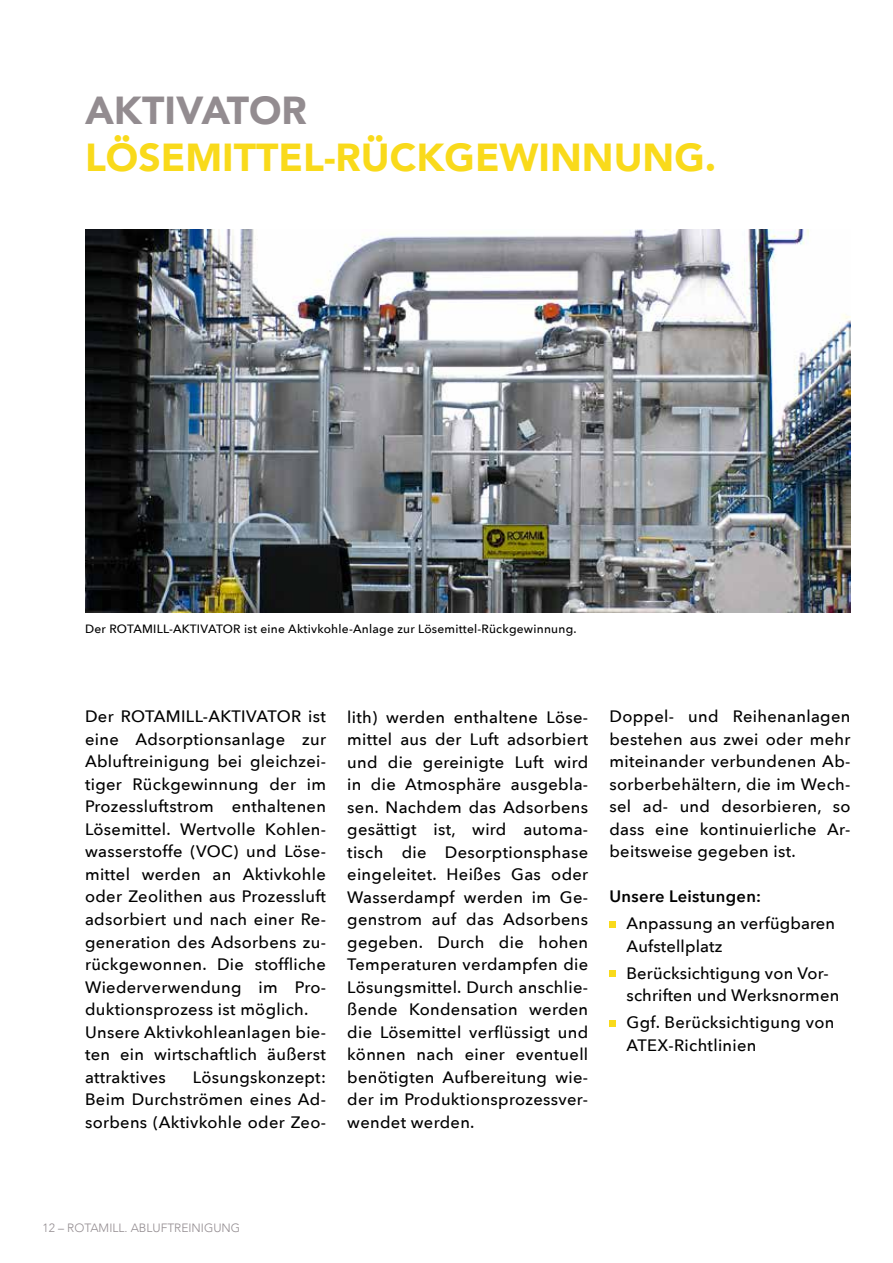
<style>
.page{position:relative;width:893px;height:1263px;background:#fff}
.page>*{position:absolute;margin:0;border:0;box-sizing:border-box;transform-origin:0 0}
.t1{font:900 39px "Avenir";color:#f9da1b}
.t2{font:900 39px "Avenir";color:#938c90}
.t3{font:500 16.5px/22.5px "Avenir Next";letter-spacing:.02em;color:#000}
.t4{font:600 16.5px "Avenir Next";letter-spacing:.02em;color:#000}
.t5{font:500 12px "Avenir Next";letter-spacing:.02em;color:#000}
.t6{font:300 12px "Avenir";color:#938c90}
</style>
<div class="page">
<img style="left:85px;top:230px;width:765px;height:382px">
<div style="left:609px;top:921px;width:7px;height:6px;background:#f9da1b"></div>
<div style="left:609px;top:970px;width:7px;height:7px;background:#f9da1b"></div>
<div style="left:609px;top:1020px;width:7px;height:6px;background:#f9da1b"></div>
<h1 class="t2" style="left:85px;top:77px;width:223px">AKTIVATOR</h1>
<h1 class="t1" style="left:85px;top:124px;width:633px">LÖSEMITTEL-RÜCKGEWINNUNG.</h1>
<p class="t5" style="left:85px;top:619px;width:493px">Der ROTAMILL-AKTIVATOR ist eine Aktivkohle-Anlage zur Lösemittel-Rückgewinnung.</p>
<p class="t3" style="left:85px;top:705px;width:242px">Der ROTAMILL-AKTIVATOR ist eine Adsorptionsanlage zur<br>Abluftreinigung bei gleichzei&shy;tiger Rückgewinnung der im<br>Prozessluftstrom enthaltenen<br>Lösemittel. Wertvolle Kohlen&shy;wasserstoffe (VOC) und Löse&shy;mittel werden an Aktivkohle oder Zeolithen aus Prozessluft adsorbiert und nach einer Re&shy;generation des Adsorbens zu&shy;rückgewonnen. Die stoffliche<br>Wiederverwendung im Pro&shy;duktionsprozess ist möglich.<br>Unsere Aktivkohleanlagen bie&shy;ten ein wirtschaftlich äußerst attraktives</p>
<p class="t3" style="left:85px;top:1065px;width:242px;text-align:justify;text-indent:108px">Lösungskonzept:<br>Beim Durchströmen eines Ad&shy;sorbens (Aktivkohle oder Zeo-</p>
<p class="t3" style="left:347px;top:705px;width:242px;text-align:justify">lith) werden enthaltene Löse&shy;mittel aus der Luft adsorbiert und die gereinigte Luft wird in die Atmosphäre ausgebla&shy;sen. Nachdem das Adsorbens gesättigt ist, wird automa&shy;tisch die Desorptionsphase eingeleitet. Heißes Gas oder Wasserdampf werden im Ge&shy;genstrom auf das Adsorbens gegeben. Durch die hohen Temperaturen verdampfen die Lösungsmittel. Durch anschlie&shy;ßende Kondensation werden die Lösemittel verflüssigt und können nach einer eventuell benötigten Aufbereitung wie&shy;der im Produktionsprozessver&shy;wendet werden.</p>
<p class="t3" style="left:609px;top:705px;width:242px;text-align:justify">Doppel- und Reihenanlagen bestehen aus zwei oder mehr miteinander verbundenen Ab&shy;sorberbehältern, die im Wech&shy;sel ad- und desorbieren, so dass eine kontinuierliche Ar&shy;beitsweise gegeben ist.</p>
<p class="t4" style="left:609px;top:882px;width:153px">Unsere Leistungen:</p>
<p class="t3" style="left:626px;top:912px;width:210px">Anpassung an verfügbaren<br>Aufstellplatz</p>
<p class="t3" style="left:626px;top:961px;width:214px">Berücksichtigung von Vor&shy;schriften und Werksnormen</p>
<p class="t3" style="left:626px;top:1011px;width:209px">Ggf. Berücksichtigung von<br>ATEX-Richtlinien</p>
<p class="t6" style="left:43px;top:1221px;width:199px">12 – ROTAMILL. ABLUFTREINIGUNG</p>
</div>
